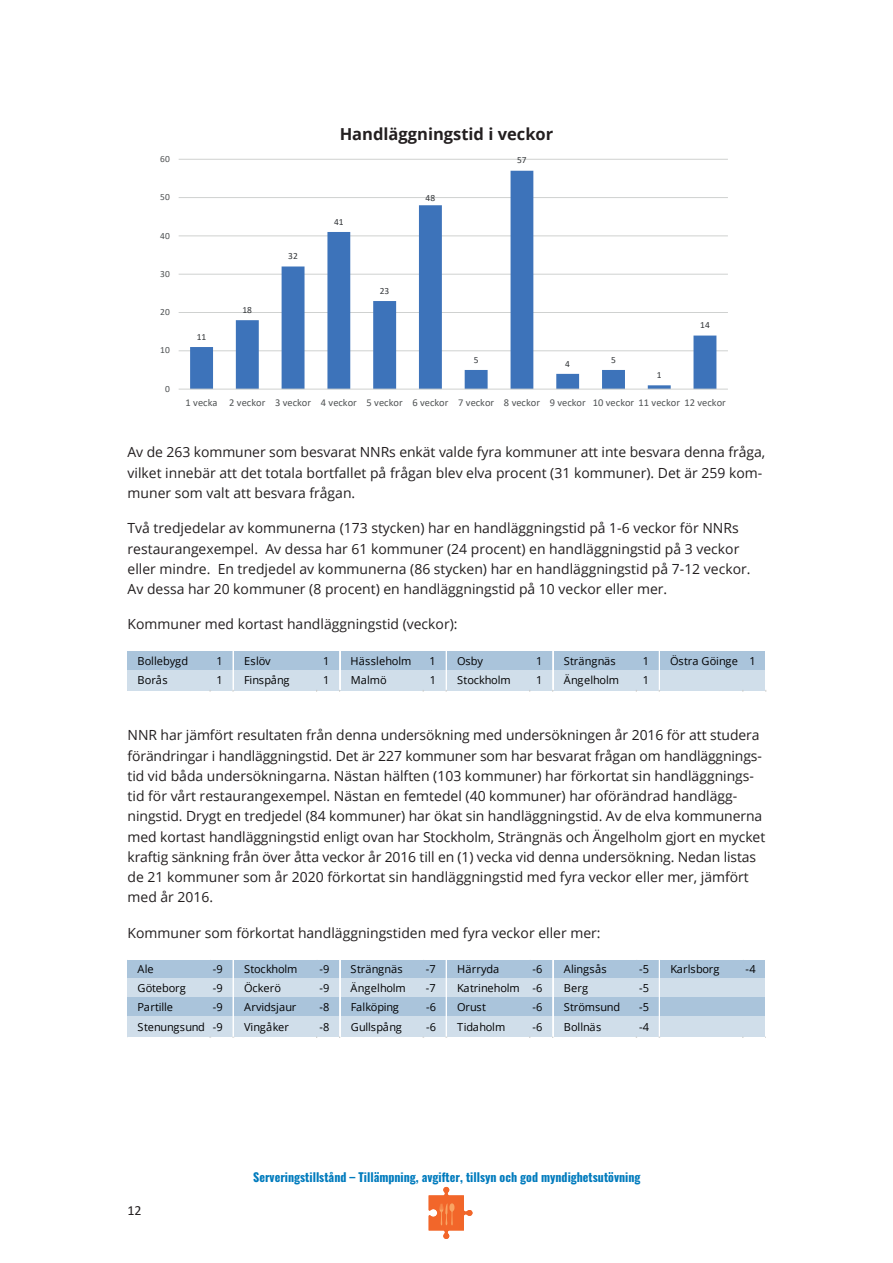
<style>
.page{position:relative;width:893px;height:1263px;background:#fff}
.page>*{position:absolute;margin:0;border:0;box-sizing:border-box;transform-origin:0 0}
.t1{font:700 16.5px "Open Sans";color:#231f20}
.t2{font:13.95px/20.2px "Open Sans";color:#231f20}
.t3{font:13.95px "Calibri";color:#231f20}
.t4{font:700 12px "Oswald";color:#007bbd}
.t5{font:10.95px "Open Sans";color:#000001}
.t6{font:10.95px "Open Sans";letter-spacing:-.02em;color:#000001}
.t7{font:10.95px "Open Sans";letter-spacing:.02em;color:#000001}
.t8{font:10.95px "Open Sans";letter-spacing:-.025em;color:#000001}
.t9{font:10.5px "Calibri";color:#515455}
.t10{font:9.45px "Calibri";color:#36393c}
.t11{font:9.45px "Calibri";color:#515455}
</style>
<div class="page">
<svg style="left:429px;top:1187px;width:43px;height:52px"></svg>
<hr style="left:179px;top:159px;width:549px;height:1px;background:#cfd1d0">
<hr style="left:179px;top:197px;width:549px;height:1px;background:#cfd1d0">
<hr style="left:179px;top:235px;width:549px;height:1px;background:#cfd1d0">
<hr style="left:179px;top:274px;width:549px;height:1px;background:#cfd1d0">
<hr style="left:179px;top:312px;width:549px;height:1px;background:#cfd1d0">
<hr style="left:179px;top:350px;width:549px;height:1px;background:#cfd1d0">
<svg style="left:190px;top:171px;width:526px;height:218px"></svg>
<hr style="left:179px;top:389px;width:549px;height:1px;background:#cfd1d0">
<div style="left:128px;top:652px;width:637px;height:19px;background:#aac4db"></div>
<div style="left:128px;top:670px;width:637px;height:20px;background:#d0deea"></div>
<hr style="left:233px;top:651px;width:1px;height:39px;background:#fff">
<hr style="left:339px;top:651px;width:1px;height:39px;background:#fff">
<hr style="left:340px;top:651px;width:1px;height:39px;background:#fff">
<hr style="left:446px;top:651px;width:1px;height:39px;background:#fff">
<hr style="left:552px;top:651px;width:1px;height:39px;background:#fff">
<hr style="left:553px;top:651px;width:1px;height:39px;background:#fff">
<hr style="left:659px;top:651px;width:1px;height:39px;background:#fff">
<div style="left:128px;top:960px;width:637px;height:19px;background:#aac4db"></div>
<div style="left:128px;top:978px;width:637px;height:20px;background:#d0deea"></div>
<div style="left:128px;top:997px;width:637px;height:21px;background:#aac4db"></div>
<div style="left:128px;top:1017px;width:637px;height:20px;background:#d0deea"></div>
<hr style="left:233px;top:960px;width:1px;height:77px;background:#fff">
<hr style="left:339px;top:959px;width:1px;height:78px;background:#fff">
<hr style="left:340px;top:960px;width:1px;height:77px;background:#fff">
<hr style="left:446px;top:960px;width:1px;height:77px;background:#fff">
<hr style="left:552px;top:959px;width:1px;height:78px;background:#fff">
<hr style="left:553px;top:960px;width:1px;height:77px;background:#fff">
<hr style="left:659px;top:960px;width:1px;height:77px;background:#fff">
<p class="t11" style="left:160px;top:152px;width:11px">60</p>
<p class="t11" style="left:160px;top:190px;width:11px">50</p>
<p class="t11" style="left:160px;top:229px;width:11px">40</p>
<p class="t11" style="left:160px;top:267px;width:11px">30</p>
<p class="t11" style="left:160px;top:305px;width:11px">20</p>
<p class="t11" style="left:160px;top:344px;width:11px">10</p>
<p class="t11" style="left:165px;top:382px;width:6px">0</p>
<p class="t1" style="left:340px;top:123px;width:215px">Handläggningstid i veckor</p>
<p class="t10" style="left:197px;top:330px;width:11px">11</p>
<p class="t10" style="left:243px;top:303px;width:11px">18</p>
<p class="t10" style="left:288px;top:249px;width:11px">32</p>
<p class="t10" style="left:334px;top:215px;width:11px">41</p>
<p class="t10" style="left:380px;top:284px;width:11px">23</p>
<p class="t10" style="left:426px;top:191px;width:11px">48</p>
<p class="t10" style="left:474px;top:353px;width:6px">5</p>
<p class="t10" style="left:517px;top:154px;width:11px">57</p>
<p class="t10" style="left:565px;top:357px;width:6px">4</p>
<p class="t10" style="left:611px;top:353px;width:6px">5</p>
<p class="t10" style="left:657px;top:368px;width:6px">1</p>
<p class="t10" style="left:700px;top:318px;width:11px">14</p>
<p class="t9" style="left:186px;top:395px;width:542px">1 vecka 2 veckor 3 veckor 4 veckor 5 veckor 6 veckor 7 veckor 8 veckor 9 veckor 10 veckor 11 veckor 12 veckor</p>
<p class="t2" style="left:128px;top:442px;width:639px">Av de 263 kommuner som besvarat NNRs enkät valde fyra kommuner att inte besvara denna fråga, vilket innebär att det totala bortfallet på frågan blev elva procent (31 kommuner). Det är 259 kom&shy;muner som valt att besvara frågan.</p>
<p class="t2" style="left:128px;top:518px;width:624px">Två tredjedelar av kommunerna (173 stycken) har en handläggningstid på 1-6 veckor för NNRs restaurangexempel. Av dessa har 61 kommuner (24 procent) en handläggningstid på 3 veckor eller mindre. En tredjedel av kommunerna (86 stycken) har en handläggningstid på 7-12 veckor.<br>Av dessa har 20 kommuner (8 procent) en handläggningstid på 10 veckor eller mer.</p>
<p class="t2" style="left:128px;top:614px;width:331px">Kommuner med kortast handläggningstid (veckor):</p>
<p class="t5" style="left:138px;top:653px;width:52px">Bollebygd</p>
<p class="t5" style="left:217px;top:653px;width:8px">1</p>
<p class="t5" style="left:244px;top:653px;width:28px">Eslöv</p>
<p class="t5" style="left:323px;top:653px;width:8px">1</p>
<p class="t5" style="left:351px;top:653px;width:62px">Hässleholm</p>
<p class="t5" style="left:430px;top:653px;width:8px">1</p>
<p class="t5" style="left:457px;top:653px;width:27px">Osby</p>
<p class="t5" style="left:536px;top:653px;width:8px">1</p>
<p class="t7" style="left:564px;top:653px;width:54px">Strängnäs</p>
<p class="t5" style="left:643px;top:653px;width:8px">1</p>
<p class="t5" style="left:670px;top:653px;width:87px">Östra Göinge 1</p>
<p class="t5" style="left:138px;top:672px;width:32px">Borås</p>
<p class="t5" style="left:217px;top:672px;width:8px">1</p>
<p class="t5" style="left:244px;top:672px;width:47px">Finspång</p>
<p class="t5" style="left:323px;top:672px;width:8px">1</p>
<p class="t5" style="left:351px;top:672px;width:38px">Malmö</p>
<p class="t5" style="left:430px;top:672px;width:8px">1</p>
<p class="t6" style="left:457px;top:672px;width:55px">Stockholm</p>
<p class="t5" style="left:536px;top:672px;width:8px">1</p>
<p class="t5" style="left:564px;top:672px;width:57px">Ängelholm</p>
<p class="t5" style="left:643px;top:672px;width:8px">1</p>
<p class="t2" style="left:128px;top:725px;width:639px">NNR har jämfört resultaten från denna undersökning med undersökningen år 2016 för att studera förändringar i handläggningstid. Det är 227 kommuner som har besvarat frågan om handläggnings&shy;tid vid båda undersökningarna. Nästan hälften (103 kommuner) har förkortat sin handläggnings&shy;tid för vårt restaurangexempel. Nästan en femtedel (40 kommuner) har oförändrad handlägg&shy;ningstid. Drygt en tredjedel (84 kommuner) har ökat sin handläggningstid. Av de elva kommunerna med kortast handläggningstid enligt ovan har Stockholm, Strängnäs och Ängelholm gjort en mycket kraftig sänkning från över åtta veckor år 2016 till en (1) vecka vid denna undersökning. Nedan listas de 21 kommuner som år 2020 förkortat sin handläggningstid med fyra veckor eller mer, jämfört med år 2016.</p>
<p class="t2" style="left:128px;top:922px;width:474px">Kommuner som förkortat handläggningstiden med fyra veckor eller mer:</p>
<p class="t5" style="left:138px;top:961px;width:18px">Ale</p>
<p class="t5" style="left:213px;top:961px;width:11px">-9</p>
<p class="t6" style="left:244px;top:961px;width:55px">Stockholm</p>
<p class="t5" style="left:319px;top:961px;width:11px">-9</p>
<p class="t5" style="left:351px;top:961px;width:54px">Strängnäs</p>
<p class="t5" style="left:426px;top:961px;width:11px">-7</p>
<p class="t5" style="left:457px;top:961px;width:43px">Härryda</p>
<p class="t5" style="left:532px;top:961px;width:11px">-6</p>
<p class="t7" style="left:564px;top:961px;width:44px">Alingsås</p>
<p class="t5" style="left:639px;top:961px;width:11px">-5</p>
<p class="t5" style="left:670px;top:961px;width:51px">Karlsborg</p>
<p class="t5" style="left:746px;top:961px;width:11px">-4</p>
<p class="t6" style="left:138px;top:980px;width:50px">Göteborg</p>
<p class="t5" style="left:213px;top:980px;width:11px">-9</p>
<p class="t5" style="left:244px;top:980px;width:38px">Öckerö</p>
<p class="t5" style="left:319px;top:980px;width:11px">-9</p>
<p class="t5" style="left:351px;top:980px;width:57px">Ängelholm</p>
<p class="t5" style="left:426px;top:980px;width:11px">-7</p>
<p class="t5" style="left:457px;top:980px;width:87px">Katrineholm -6</p>
<p class="t5" style="left:564px;top:980px;width:26px">Berg</p>
<p class="t5" style="left:639px;top:980px;width:11px">-5</p>
<p class="t5" style="left:138px;top:1000px;width:37px">Partille</p>
<p class="t5" style="left:213px;top:1000px;width:11px">-9</p>
<p class="t5" style="left:244px;top:1000px;width:54px">Arvidsjaur</p>
<p class="t5" style="left:319px;top:1000px;width:11px">-8</p>
<p class="t6" style="left:351px;top:1000px;width:50px">Falköping</p>
<p class="t5" style="left:426px;top:1000px;width:11px">-6</p>
<p class="t5" style="left:457px;top:1000px;width:30px">Orust</p>
<p class="t5" style="left:533px;top:1000px;width:11px">-6</p>
<p class="t5" style="left:564px;top:1000px;width:58px">Strömsund</p>
<p class="t5" style="left:639px;top:1000px;width:11px">-5</p>
<p class="t8" style="left:138px;top:1019px;width:87px">Stenungsund -9</p>
<p class="t5" style="left:244px;top:1019px;width:46px">Vingåker</p>
<p class="t5" style="left:319px;top:1019px;width:11px">-8</p>
<p class="t5" style="left:351px;top:1019px;width:53px">Gullspång</p>
<p class="t5" style="left:426px;top:1019px;width:11px">-6</p>
<p class="t5" style="left:457px;top:1019px;width:49px">Tidaholm</p>
<p class="t5" style="left:533px;top:1019px;width:11px">-6</p>
<p class="t5" style="left:564px;top:1019px;width:39px">Bollnäs</p>
<p class="t5" style="left:639px;top:1019px;width:11px">-4</p>
<p class="t3" style="left:128px;top:1200px;width:16px">12</p>
<p class="t4" style="left:253px;top:1171px;width:389px">Serveringstillstånd – Tillämpning, avgifter, tillsyn och god myndighetsutövning</p>
</div>
